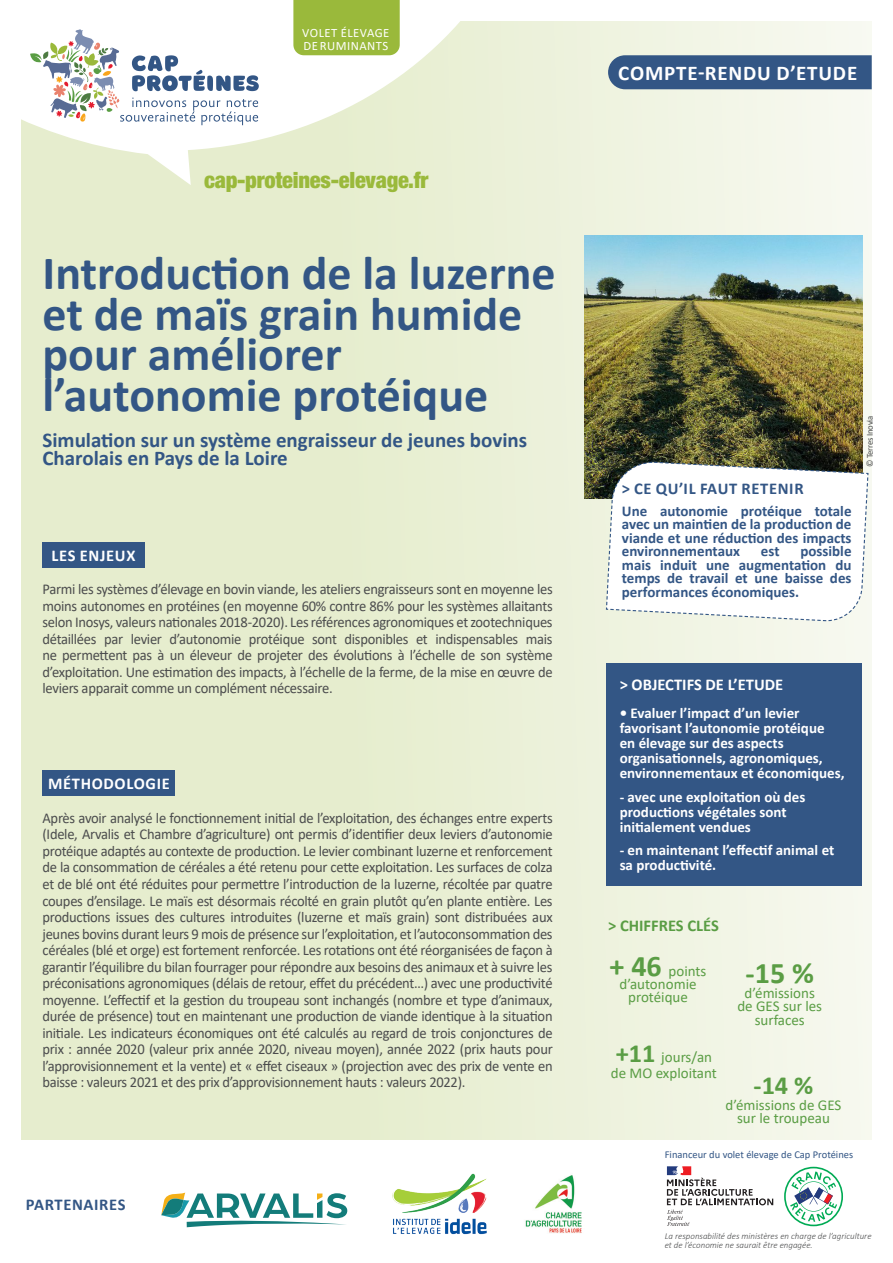
<style>
.page{position:relative;width:893px;height:1263px;background:#fff}
.page>*{position:absolute;margin:0;border:0;box-sizing:border-box;transform-origin:0 0}
.t1{font:700 48px/40.5px "Calibri";color:#335685}
.t2{font:700 30px "Calibri";color:#5a9d44}
.t3{font:700 26.25px "Calibri";color:#5a9d44}
.t4{font:900 condensed 22.5px "Helvetica Neue LT";letter-spacing:-.01em;color:#9ab93b}
.t5{font:700 21px/18px "Calibri";color:#335685}
.t6{font:700 21px "Calibri";letter-spacing:.04em;color:#fff}
.t7{font:700 16.5px "Calibri";letter-spacing:.04em;color:#335685}
.t8{font:700 16.5px "Calibri";letter-spacing:.04em;color:#fff}
.t9{font:700 16.5px "Calibri";color:#fff}
.t10{font:700 16.5px "Calibri";color:#5a9d44}
.t11{font:15px/16.5px "Calibri";letter-spacing:-.02em;color:#4b4c4d;text-align:justify}
.t12{font:700 15px/15px "Calibri";color:#fff}
.t13{font:700 15px/13.5px "Calibri";color:#335685;text-align:justify}
.t14{font:15px/13.2px "Calibri";color:#5a9d44;text-align:center}
.t15{font:12.75px "Calibri";letter-spacing:.04em;color:#fff}
.t16{font:10.5px "Calibri";color:#335685}
.t17{font:italic 300 9px/9px "Calibri";color:#4b4c4d}
.t18{font:9px "Calibri";letter-spacing:-.02em;color:#4b4c4d}
.s1{font-weight:700;font-size:30px}
.s2{font-weight:700;font-size:26.25px}
</style>
<div class="page">
<div style="left:21px;top:21px;width:851px;height:1119px;background:linear-gradient(to right,#e2eac6,#f4f7eb)"></div>
<div style="left:43px;top:542px;width:102px;height:25px;background:#335685"></div>
<div style="left:607px;top:663px;width:255px;height:223px;background:#335685"></div>
<svg style="left:608px;top:55px;width:264px;height:34px;background:#40618b"></svg>
<div style="left:617px;top:60px;width:242px;height:25px;background:#335685"></div>
<img style="left:585px;top:235px;width:277px;height:264px">
<svg style="left:21px;top:21px;width:483px;height:164px;fill:#eaf0d5"></svg>
<svg style="left:30px;top:29px;width:229px;height:96px"></svg>
<div style="left:293px;top:0;width:107px;height:55px;background:#9ab93b"></div>
<svg style="left:605px;top:461px;width:264px;height:170px"></svg>
<svg style="left:161px;top:1192px;width:186px;height:35px"></svg>
<img style="left:392px;top:1173px;width:95px;height:62px">
<img style="left:525px;top:1175px;width:57px;height:58px">
<svg style="left:784px;top:1167px;width:59px;height:59px"></svg>
<svg style="left:667px;top:1166px;width:106px;height:60px"></svg>
<div style="left:43px;top:770px;width:132px;height:26px;background:#335685"></div>
<p class="t15" style="left:302px;top:24px;width:89px">VOLET ÉLEVAGE</p>
<p class="t15" style="left:303px;top:37px;width:87px">DE RUMINANTS</p>
<p class="t4" style="left:204px;top:166px;width:226px">cap-proteines-elevage.fr</p>
<p class="t1" style="left:43px;top:252px;width:515px">Introduction de la luzerne et de maïs grain humide pour améliorer</p>
<p class="t1" style="left:43px;top:374px;width:447px">l’autonomie protéique</p>
<p class="t5" style="left:43px;top:430px;width:486px">Simulation sur un système engraisseur de jeunes bovins<br>Charolais en Pays de la Loire</p>
<p class="t8" style="left:52px;top:543px;width:85px">LES ENJEUX</p>
<p class="t11" style="left:43px;top:581px;width:512px">Parmi les systèmes d’élevage en bovin viande, les ateliers engraisseurs sont en moyenne les moins autonomes en protéines (en moyenne 60% contre 86% pour les systèmes allaitants selon Inosys, valeurs nationales 2018-2020). Les références agronomiques et zootechniques détaillées par levier d’autonomie protéique sont disponibles et indispensables mais ne permettent pas à un éleveur de projeter des évolutions à l’échelle de son système d’exploitation. Une estimation des impacts, à l’échelle de la ferme, de la mise en œuvre de leviers apparait comme un complément nécessaire.</p>
<p class="t8" style="left:48px;top:772px;width:123px">MÉTHODOLOGIE</p>
<p class="t11" style="left:43px;top:809px;width:512px">Après avoir analysé le fonctionnement initial de l’exploitation, des échanges entre experts (Idele, Arvalis et Chambre d’agriculture) ont permis d’identifier deux leviers d’autonomie protéique adaptés au contexte de production. Le levier combinant luzerne et renforcement de la consommation de céréales a été retenu pour cette exploitation. Les surfaces de colza et de blé ont été réduites pour permettre l’introduction de la luzerne, récoltée par quatre coupes d’ensilage. Le maïs est désormais récolté en grain plutôt qu’en plante entière. Les productions issues des cultures introduites (luzerne et maïs grain) sont distribuées aux jeunes bovins durant leurs 9 mois de présence sur l’exploitation, et l’autoconsommation des céréales (blé et orge) est fortement renforcée. Les rotations ont été réorganisées de façon à garantir l’équilibre du bilan fourrager pour répondre aux besoins des animaux et à suivre les préconisations agronomiques (délais de retour, effet du précédent…) avec une productivité moyenne. L’effectif et la gestion du troupeau sont inchangés (nombre et type d’animaux, durée de présence) tout en maintenant une production de viande identique à la situation initiale. Les indicateurs économiques ont été calculés au regard de trois conjonctures de prix : année 2020 (valeur prix année 2020, niveau moyen), année 2022 (prix hauts pour l’approvisionnement et la vente) et « effet ciseaux » (projection avec des prix de vente en baisse : valeurs 2021 et des prix d’approvisionnement hauts : valeurs 2022).</p>
<p class="t7" style="left:26px;top:1193px;width:101px">PARTENAIRES</p>
<p class="t6" style="left:618px;top:58px;width:240px">COMPTE-RENDU D’ETUDE</p>
<p class="t7" style="left:622px;top:477px;width:183px">&gt; CE QU’IL FAUT RETENIR</p>
<p class="t13" style="left:622px;top:504px;width:231px">Une autonomie protéique totale avec un maintien de la production de viande et une réduction des impacts environnementaux</p>
<p class="t13" style="left:622px;top:544px;width:231px;text-indent:179px">possible mais induit une augmentation du temps de travail et une baisse des performances économiques.</p>
<p class="t13" style="left:761px;top:544px;width:20px">est</p>
<p class="t18" style="left:864px;top:467px;width:53px;rotate:-90deg">© Terres Inovia</p>
<p class="t9" style="left:620px;top:672px;width:165px">&gt; OBJECTIFS DE L’ETUDE</p>
<p class="t12" style="left:620px;top:705px;width:226px">• Evaluer l’impact d’un levier favorisant l’autonomie protéique<br>en élevage sur des aspects organisationnels, agronomiques, environnementaux et économiques,</p>
<p class="t12" style="left:620px;top:789px;width:187px">- avec une exploitation où des productions végétales sont initialement vendues</p>
<p class="t12" style="left:620px;top:842px;width:216px">- en maintenant l’effectif animal et sa productivité.</p>
<p class="t10" style="left:608px;top:914px;width:112px">&gt; CHIFFRES CLÉS</p>
<p class="t14" style="left:610px;top:964px;width:98px"><span class="s1">+ 46</span> points d’autonomie protéique</p>
<p class="t2" style="left:746px;top:951px;width:70px">-15 %</p>
<p class="t14" style="left:737px;top:986px;width:86px">d’émissions de GES sur les surfaces</p>
<p class="t14" style="left:616px;top:1050px;width:98px"><span class="s2">+11</span> jours/an</p>
<p class="t14" style="left:611px;top:1066px;width:108px">de MO exploitant</p>
<p class="t3" style="left:754px;top:1067px;width:61px">-14 %</p>
<p class="t14" style="left:725px;top:1098px;width:117px">d’émissions de GES sur le troupeau</p>
<p class="t16" style="left:665px;top:1147px;width:190px">Financeur du volet élevage de Cap Protéines</p>
<p class="t17" style="left:665px;top:1231px;width:208px">La responsabilité des ministères en charge de l’agriculture et de l’économie ne saurait être engagée.</p>
</div>
